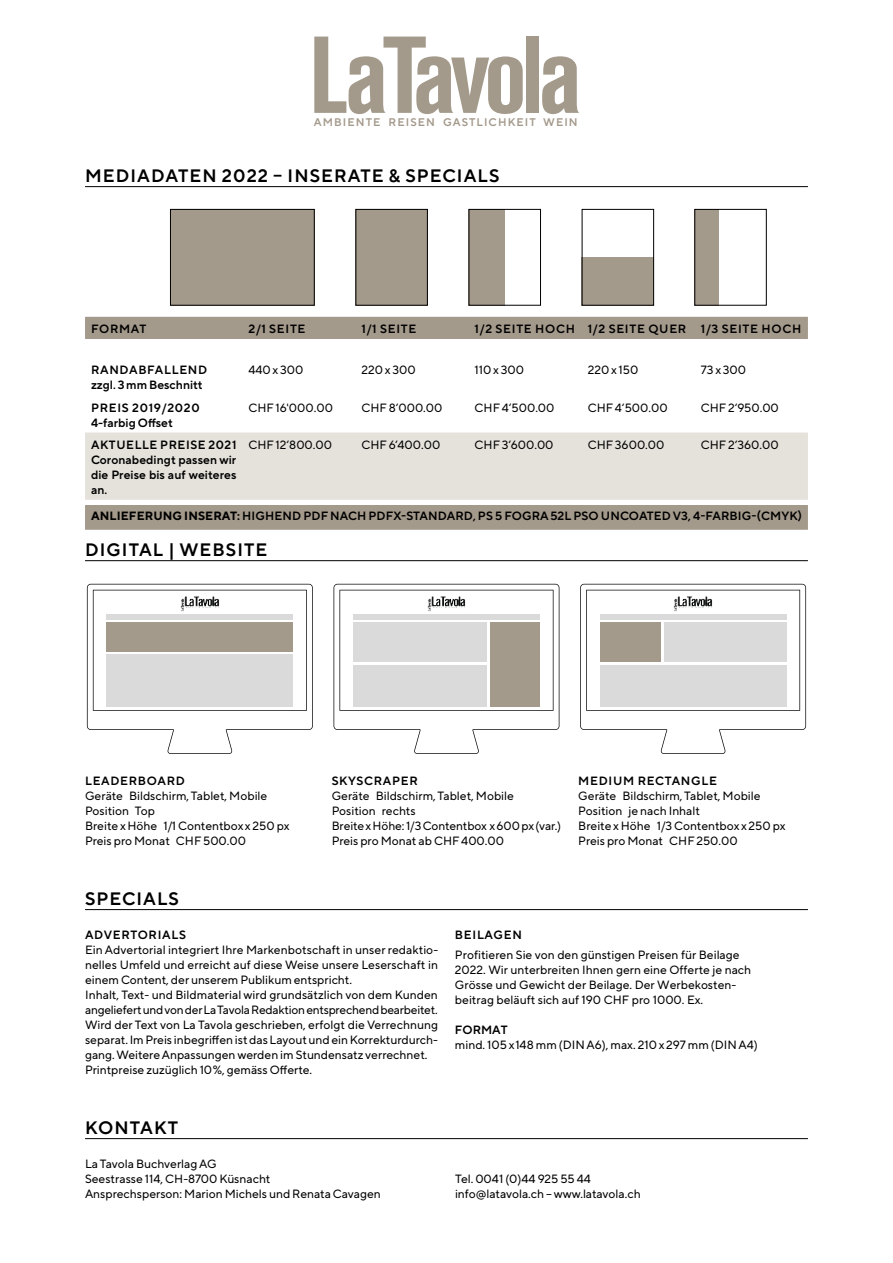
<style>
.page{position:relative;width:893px;height:1263px;background:#fff}
.page>*{position:absolute;margin:0;border:0;box-sizing:border-box;transform-origin:0 0}
.t1{font:600 18px "TT Norms Pro";letter-spacing:.06em;color:#000}
.t2{font:12px/15px "TT Norms Pro";color:#000}
.t3{font:600 12px/15px "TT Norms Pro";letter-spacing:.01em;color:#000}
.t4{font:600 12px/15px "TT Norms Pro";letter-spacing:.06em;color:#000}
.t5{font:600 11.1px "TT Norms Pro";letter-spacing:.1em;color:#a49a8c}
.s1{font-weight:700}
</style>
<div class="page">
<svg style="left:314px;top:37px;width:209px;height:77px"></svg>
<div style="left:526px;top:37px;width:13px;height:76px;background:#a49a8c"></div>
<svg style="left:542px;top:56px;width:37px;height:58px"></svg>
<svg style="left:85px;top:317px;width:723px;height:213px"></svg>
<div style="left:85px;top:433px;width:723px;height:67px;background:#e5e1db"></div>
<hr style="left:85px;top:500px;width:723px;height:4px;background:#fff">
<hr style="left:85px;top:560px;width:723px;height:1px;background:#000">
<div style="left:170px;top:209px;width:145px;height:97px;background:#a49a8c"></div>
<div style="left:170px;top:209px;width:145px;height:97px;border:1px solid #000"></div>
<hr style="left:85px;top:186px;width:723px;height:1px;background:#000">
<hr style="left:85px;top:909px;width:723px;height:1px;background:#000">
<hr style="left:85px;top:1138px;width:723px;height:1px;background:#000">
<svg style="left:87px;top:584px;width:226px;height:170px"></svg>
<img style="left:181px;top:595px;width:38px;height:16px">
<div style="left:107px;top:614px;width:186px;height:5px;background:#dadada"></div>
<div style="left:107px;top:654px;width:186px;height:52px;background:#dadada"></div>
<div style="left:107px;top:622px;width:186px;height:29px;background:#a49a8c"></div>
<svg style="left:334px;top:584px;width:225px;height:170px"></svg>
<img style="left:427px;top:595px;width:39px;height:16px">
<div style="left:353px;top:614px;width:186px;height:5px;background:#dadada"></div>
<div style="left:353px;top:665px;width:134px;height:41px;background:#dadada"></div>
<div style="left:353px;top:622px;width:134px;height:40px;background:#dadada"></div>
<div style="left:490px;top:622px;width:49px;height:84px;background:#a49a8c"></div>
<svg style="left:580px;top:584px;width:226px;height:170px"></svg>
<img style="left:674px;top:595px;width:38px;height:16px">
<div style="left:600px;top:614px;width:186px;height:5px;background:#dadada"></div>
<div style="left:600px;top:665px;width:186px;height:41px;background:#dadada"></div>
<div style="left:664px;top:622px;width:122px;height:40px;background:#dadada"></div>
<div style="left:600px;top:622px;width:61px;height:40px;background:#a49a8c"></div>
<div style="left:355px;top:209px;width:73px;height:97px;background:#a49a8c"></div>
<div style="left:355px;top:209px;width:73px;height:97px;border:1px solid #000"></div>
<div style="left:469px;top:209px;width:36px;height:97px;background:#a49a8c"></div>
<div style="left:469px;top:209px;width:72px;height:97px;border:1px solid #000"></div>
<div style="left:582px;top:257px;width:72px;height:49px;background:#a49a8c"></div>
<div style="left:582px;top:209px;width:72px;height:97px;border:1px solid #000"></div>
<div style="left:694px;top:209px;width:24px;height:97px;background:#a49a8c"></div>
<div style="left:694px;top:209px;width:73px;height:97px;border:1px solid #000"></div>
<p class="t5" style="left:314px;top:114px;width:266px">AMBIENTE REISEN GASTLICHKEIT WEIN</p>
<h1 class="t1" style="left:85px;top:162px;width:416px">MEDIADATEN 2022 – INSERATE &amp; SPECIALS</h1>
<p class="t3" style="left:91px;top:320px;width:57px">FORMAT</p>
<p class="t3" style="left:248px;top:320px;width:59px">2/1 SEITE</p>
<p class="t3" style="left:361px;top:320px;width:56px">1/1 SEITE</p>
<p class="t4" style="left:475px;top:320px;width:328px">1/2 SEITE HOCH 1/2 SEITE QUER 1/3 SEITE HOCH</p>
<p class="t3" style="left:91px;top:362px;width:118px">RANDABFALLEND zzgl. 3mm Beschnitt</p>
<p class="t2" style="left:248px;top:362px;width:57px">440 x 300</p>
<p class="t2" style="left:361px;top:362px;width:56px">220 x 300</p>
<p class="t2" style="left:475px;top:362px;width:51px">110 x 300</p>
<p class="t2" style="left:588px;top:362px;width:52px">220 x 150</p>
<p class="t2" style="left:701px;top:362px;width:47px">73 x 300</p>
<p class="t4" style="left:91px;top:399px;width:110px">PREIS 2019/2020<br>4-farbig Offset</p>
<p class="t2" style="left:248px;top:399px;width:86px">CHF 16'000.00</p>
<p class="t2" style="left:361px;top:399px;width:83px">CHF 8‘000.00</p>
<p class="t2" style="left:475px;top:399px;width:81px">CHF 4‘500.00</p>
<p class="t2" style="left:588px;top:399px;width:81px">CHF 4‘500.00</p>
<p class="t2" style="left:701px;top:399px;width:80px">CHF 2‘950.00</p>
<p class="t3" style="left:91px;top:436px;width:147px;text-align:justify">AKTUELLE PREISE 2021<br>Coronabedingt passen wir die Preise bis auf weiteres an.</p>
<p class="t2" style="left:248px;top:436px;width:85px">CHF 12‘800.00</p>
<p class="t2" style="left:361px;top:436px;width:80px">CHF 6‘400.00</p>
<p class="t2" style="left:475px;top:436px;width:80px">CHF 3‘600.00</p>
<p class="t2" style="left:588px;top:436px;width:78px">CHF 3600.00</p>
<p class="t2" style="left:701px;top:436px;width:79px">CHF 2‘360.00</p>
<p class="t3" style="left:91px;top:508px;width:712px"><span class="s1">ANLIEFERUNG INSERAT:</span> HIGHEND PDF NACH PDFX-STANDARD, PS 5 FOGRA 52L PSO UNCOATED V3, 4-FARBIG-(CMYK)</p>
<h1 class="t1" style="left:85px;top:536px;width:184px">DIGITAL | WEBSITE</h1>
<p class="t4" style="left:85px;top:773px;width:101px">LEADERBOARD</p>
<p class="t2" style="left:85px;top:788px;width:206px">Geräte Bildschirm, Tablet, Mobile<br>Position Top<br>Breite x Höhe 1/1 Contentbox x 250 px<br>Preis pro Monat CHF 500.00</p>
<p class="t4" style="left:332px;top:773px;width:88px">SKYSCRAPER</p>
<p class="t2" style="left:332px;top:788px;width:231px">Geräte Bildschirm, Tablet, Mobile<br>Position rechts<br>Breite x Höhe: 1/3 Contentbox x 600 px (var.)<br>Preis pro Monat ab CHF 400.00</p>
<p class="t4" style="left:578px;top:773px;width:140px">MEDIUM RECTANGLE</p>
<p class="t2" style="left:578px;top:788px;width:209px">Geräte Bildschirm, Tablet, Mobile<br>Position je nach Inhalt<br>Breite x Höhe 1/3 Contentbox x 250 px<br>Preis pro Monat CHF 250.00</p>
<h1 class="t1" style="left:85px;top:885px;width:95px">SPECIALS</h1>
<p class="t4" style="left:85px;top:927px;width:102px">ADVERTORIALS</p>
<p class="t2" style="left:85px;top:941px;width:355px">Ein Advertorial integriert Ihre Markenbotschaft in unser redaktio&shy;nelles Umfeld und erreicht auf diese Weise unsere Leserschaft in einem Content, der unserem Publikum entspricht.<br>Inhalt, Text- und Bildmaterial wird grundsätzlich von dem Kunden angeliefert und von der La Tavola Redaktion entsprechend bearbeitet.<br>Wird der Text von La Tavola geschrieben, erfolgt die Verrechnung separat. Im Preis inbegriffen ist das Layout und ein Korrekturdurch&shy;gang. Weitere Anpassungen werden im Stundensatz verrechnet.<br>Printpreise zuzüglich 10%, gemäss Offerte.</p>
<p class="t4" style="left:455px;top:927px;width:69px">BEILAGEN</p>
<p class="t2" style="left:455px;top:947px;width:298px">Profitieren Sie von den günstigen Preisen für Beilage 2022. Wir unterbreiten Ihnen gern eine Offerte je nach Grösse und Gewicht der Beilage. Der Werbekosten&shy;beitrag beläuft sich auf 190 CHF pro 1000. Ex.</p>
<p class="t3" style="left:455px;top:1022px;width:54px">FORMAT</p>
<p class="t2" style="left:455px;top:1036px;width:304px">mind. 105 x 148 mm (DIN A6), max. 210 x 297 mm (DIN A4)</p>
<h1 class="t1" style="left:85px;top:1114px;width:94px">KONTAKT</h1>
<p class="t2" style="left:85px;top:1155px;width:297px">La Tavola Buchverlag AG<br>Seestrasse 114, CH-8700 Küsnacht<br>Ansprechsperson: Marion Michels und Renata Cavagen</p>
<p class="t2" style="left:455px;top:1170px;width:187px">Tel. 0041 (0)44 925 55 44 info@latavola.ch – www.latavola.ch</p>
</div>
